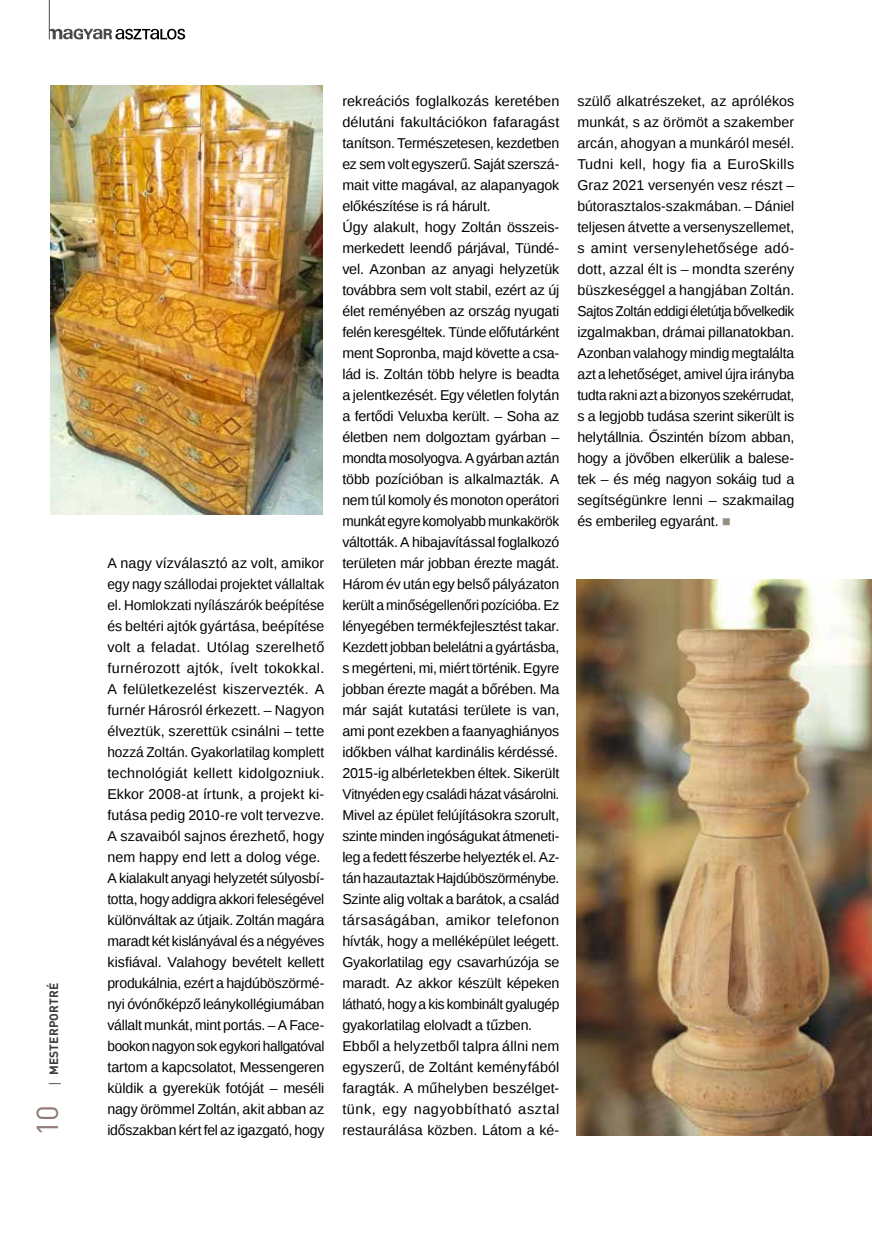
<style>
.page{position:relative;width:872px;height:1242px;background:#fff}
.page>*{position:absolute;margin:0;border:0;box-sizing:border-box;transform-origin:0 0}
.t1{font:30px "DIN Pro";color:#907b77}
.t2{font:14.25px/21px "Liberation Sans";letter-spacing:-.01em;color:#000}
.t3{font:700 12px "DIN Pro";letter-spacing:.01em;color:#3c3c3b}
.s1{font-family:"Open Sans";font-weight:400}
.s2{color:#968e82}
</style>
<div class="page">
<svg style="left:49px;top:29px;width:136px;height:11px"></svg>
<hr style="left:49px;top:0;width:1px;height:39px;background:#4a4a49">
<img style="left:50px;top:85px;width:272px;height:429px">
<img style="left:576px;top:580px;width:296px;height:555px">
<p class="t3" style="left:46px;top:1087px;width:106px;rotate:-90deg"><span class="s1">|</span> MESTERPORTRÉ</p>
<h1 class="t1" style="left:27px;top:1136px;width:33px;rotate:-90deg">10</h1>
<p class="t2" style="left:107px;top:553px;width:218px">A nagy vízválasztó az volt, amikor egy nagy szállodai projektet vállaltak el. Homlokzati nyílászárók beépítése és beltéri ajtók gyártása, beépítése volt a feladat. Utólag szerelhető furnérozott ajtók, ívelt tokokkal.<br>A felületkezelést kiszervezték. A furnér Hárosról érkezett. – Nagyon élveztük, szerettük csinálni – tette hozzá Zoltán. Gyakorlatilag komplett technológiát kellett kidolgozniuk.<br>Ekkor 2008-at írtunk, a projekt ki&shy;futása pedig 2010-re volt tervezve.<br>A szavaiból sajnos érezhető, hogy nem happy end lett a dolog vége.<br>A kialakult anyagi helyzetét súlyosbí&shy;totta, hogy addigra akkori feleségével különváltak az útjaik. Zoltán magára maradt két kislányával és a négyéves kisfiával. Valahogy bevételt kellett produkálnia, ezért a hajdúböszörmé&shy;nyi óvónőképző leánykollégiumában vállalt munkát, mint portás. – A Face&shy;bookon nagyon sok egykori hallgatóval tartom a kapcsolatot, Messengeren küldik a gyerekük fotóját – meséli nagy örömmel Zoltán, akit abban az időszakban kért fel az igazgató, hogy</p>
<p class="t2" style="left:342px;top:91px;width:218px">rekreációs foglalkozás keretében délutáni fakultációkon fafaragást tanítson. Természetesen, kezdetben ez sem volt egyszerű. Saját szerszá&shy;mait vitte magával, az alapanyagok előkészítése is rá hárult.<br>Úgy alakult, hogy Zoltán összeis&shy;merkedett leendő párjával, Tündé&shy;vel. Azonban az anyagi helyzetük továbbra sem volt stabil, ezért az új élet reményében az ország nyugati felén keresgéltek. Tünde előfutárként ment Sopronba, majd követte a csa&shy;lád is. Zoltán több helyre is beadta a jelentkezését. Egy véletlen folytán a fertődi Veluxba került. – Soha az életben nem dolgoztam gyárban – mondta mosolyogva. A gyárban aztán több pozícióban is alkalmazták. A nem túl komoly és monoton operátori munkát egyre komolyabb munkakörök váltották. A hibajavítással foglalkozó területen már jobban érezte magát.<br>Három év után egy belső pályázaton került a minőségellenőri pozícióba. Ez lényegében termékfejlesztést takar.<br>Kezdett jobban belelátni a gyártásba, s megérteni, mi, miért történik. Egyre jobban érezte magát a bőrében. Ma már saját kutatási területe is van, ami pont ezekben a faanyaghiányos időkben válhat kardinális kérdéssé.<br>2015-ig albérletekben éltek. Sikerült Vitnyéden egy családi házat vásárolni.<br>Mivel az épület felújításokra szorult, szinte minden ingóságukat átmeneti&shy;leg a fedett fészerbe helyezték el. Az&shy;tán hazautaztak Hajdúböszörménybe.<br>Szinte alig voltak a barátok, a család társaságában, amikor telefonon hívták, hogy a melléképület leégett.<br>Gyakorlatilag egy csavarhúzója se maradt. Az akkor készült képeken látható, hogy a kis kombinált gyalugép gyakorlatilag elolvadt a tűzben.<br>Ebből a helyzetből talpra állni nem egyszerű, de Zoltánt keményfából faragták. A műhelyben beszélget&shy;tünk, egy nagyobbítható asztal restaurálása közben. Látom a ké-</p>
<p class="t2" style="left:577px;top:91px;width:218px;text-align:justify">szülő alkatrészeket, az aprólékos munkát, s az örömöt a szakember arcán, ahogyan a munkáról mesél.<br>Tudni kell, hogy fia a EuroSkills Graz 2021 versenyén vesz részt – bútorasztalos-szakmában. – Dániel teljesen átvette a versenyszellemet, s amint versenylehetősége adó&shy;dott, azzal élt is – mondta szerény büszkeséggel a hangjában Zoltán.<br>Sajtos Zoltán eddigi életútja bővelkedik izgalmakban, drámai pillanatokban.<br>Azonban valahogy mindig megtalálta azt a lehetőséget, amivel újra irányba tudta rakni azt a bizonyos szekérrudat, s a legjobb tudása szerint sikerült is helytállnia. Őszintén bízom abban, hogy a jövőben elkerülik a balese&shy;tek – és még nagyon sokáig tud a segítségünkre lenni – szakmailag és emberileg egyaránt. <span class="s2">■</span></p>
</div>
